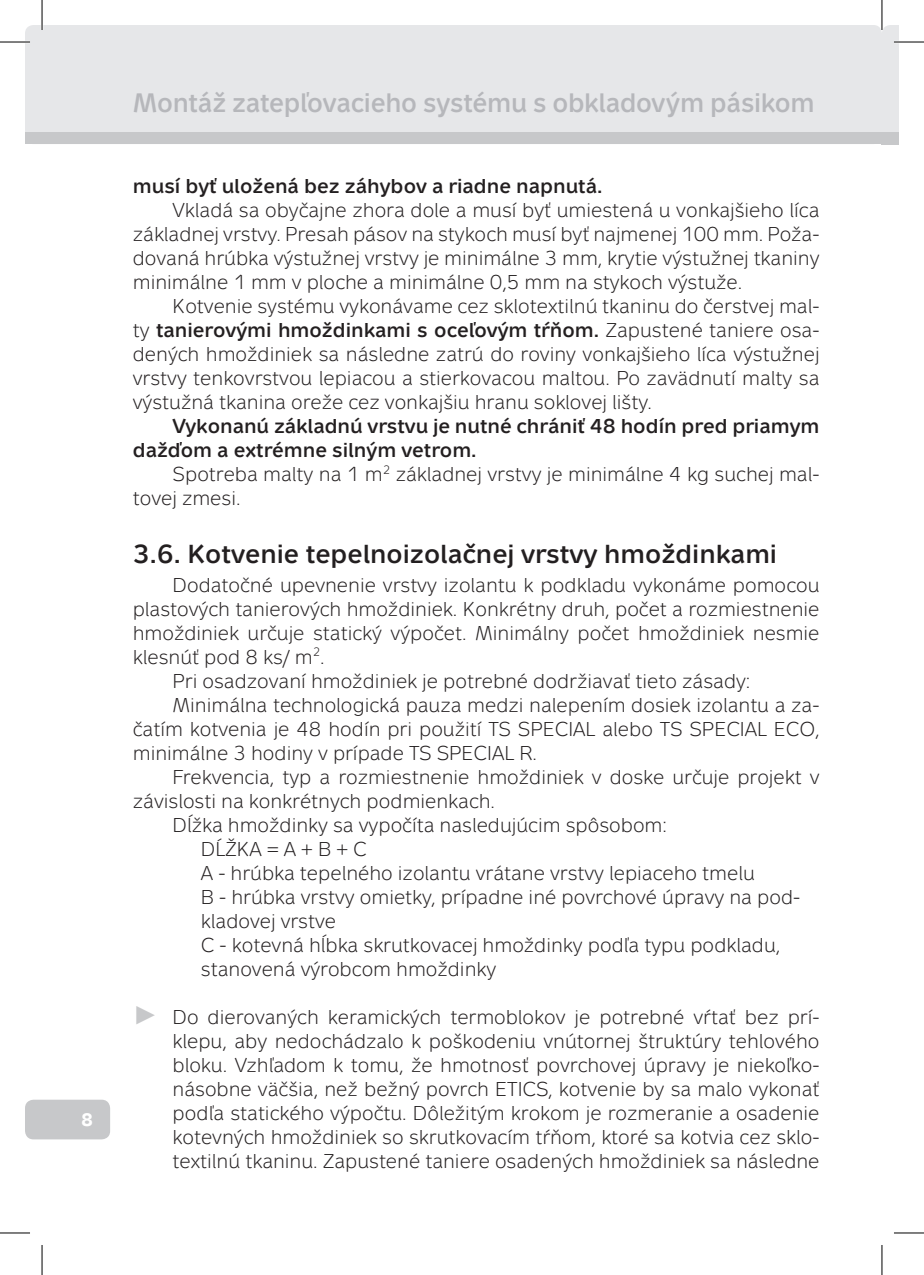
<style>
.page{position:relative;width:924px;height:1275px;background:#fff}
.page>*{position:absolute;margin:0;border:0;box-sizing:border-box;transform-origin:0 0}
.t1{font:700 26.6px "Metron Light Pro";letter-spacing:-.01em;color:#b6b7bb;scale:.96 1}
.t2{font:700 26px "Metron Light Pro";color:#231f20}
.t3{font:20px/24px "Metron Light Pro";color:#231f20;text-align:justify}
.t4{font:700 20px/24px "Metron Light Pro";color:#231f20}
.t5{font:700 18px "Metron Text Pro";color:#fff}
.s1{font-weight:700}
.s2{font-family:"Arial";font-weight:700;font-size:26px;color:#c7c8ca}
</style>
<div class="page">
<div style="left:25px;top:25px;width:856px;height:119px;background:#e6e7e9;border-radius:9px"></div>
<div style="left:25px;top:1099px;width:85px;height:40px;background:#c7c8ca;border-radius:9px"></div>
<div style="left:881px;top:25px;width:17px;height:108px;background:#e6e7e9"></div>
<div style="left:25px;top:133px;width:856px;height:11px;background:#c7c8ca"></div>
<div style="left:881px;top:133px;width:17px;height:11px;background:#c7c8ca"></div>
<hr style="left:0;top:41px;width:30px;height:2px;background:#fff">
<hr style="left:893px;top:41px;width:30px;height:2px;background:#fff">
<hr style="left:41px;top:0;width:2px;height:30px;background:#fff">
<hr style="left:0;top:42px;width:30px;height:1px;background:#000">
<hr style="left:893px;top:42px;width:30px;height:1px;background:#000">
<hr style="left:0;top:1232px;width:30px;height:1px;background:#000">
<hr style="left:893px;top:1232px;width:30px;height:1px;background:#000">
<hr style="left:42px;top:0;width:1px;height:30px;background:#000">
<hr style="left:42px;top:1245px;width:1px;height:30px;background:#000">
<hr style="left:881px;top:0;width:1px;height:30px;background:#000">
<hr style="left:881px;top:1245px;width:1px;height:30px;background:#000">
<p class="t5" style="left:81px;top:1113px;width:14px">8</p>
<h1 class="t1" style="left:133px;top:93px;width:711px">Montáž zatepľovacieho systému s obkladovým pásikom</h1>
<p class="t4" style="left:133px;top:175px;width:471px">musí byť uložená bez záhybov a riadne napnutá.</p>
<p class="t3" style="left:133px;top:199px;width:687px;text-indent:40px">Vkladá sa obyčajne zhora dole a musí byť umiestená u vonkajšieho líca základnej vrstvy. Presah pásov na stykoch musí byť najmenej 100 mm. Poža&shy;dovaná hrúbka výstužnej vrstvy je minimálne 3 mm, krytie výstužnej tkaniny minimálne 1 mm v ploche a minimálne 0,5 mm na stykoch výstuže.</p>
<p class="t3" style="left:133px;top:295px;width:687px;text-indent:40px">Kotvenie systému vykonávame cez sklotextilnú tkaninu do čerstvej mal&shy;ty <span class="s1">tanierovými hmoždinkami s oceľovým tŕňom.</span> Zapustené taniere osa&shy;dených hmoždiniek sa následne zatrú do roviny vonkajšieho líca výstužnej vrstvy tenkovrstvou lepiacou a stierkovacou maltou. Po zavädnutí malty sa výstužná tkanina oreže cez vonkajšiu hranu soklovej lišty.</p>
<p class="t4" style="left:133px;top:415px;width:687px;text-indent:40px">Vykonanú základnú vrstvu je nutné chrániť 48 hodín pred priamym dažďom a extrémne silným vetrom.</p>
<p class="t3" style="left:133px;top:463px;width:687px;text-indent:40px">Spotreba malty na 1 m<sup>2</sup> základnej vrstvy je minimálne 4 kg suchej mal&shy;tovej zmesi.</p>
<h2 class="t2" style="left:133px;top:544px;width:645px">3.6. Kotvenie tepelnoizolačnej vrstvy hmoždinkami</h2>
<p class="t3" style="left:172px;top:574px;width:648px">Dodatočné upevnenie vrstvy izolantu k podkladu vykonáme pomocou</p>
<p class="t3" style="left:133px;top:598px;width:687px">plastových tanierových hmoždiniek. Konkrétny druh, počet a rozmiestnenie</p>
<p class="t3" style="left:133px;top:622px;width:687px">hmoždiniek určuje statický výpočet. Minimálny počet hmoždiniek nesmie</p>
<p class="t3" style="left:133px;top:646px;width:193px">klesnúť pod 8 ks/ m<sup>2</sup>.</p>
<p class="t3" style="left:172px;top:670px;width:579px">Pri osadzovaní hmoždiniek je potrebné dodržiavať tieto zásady:</p>
<p class="t3" style="left:172px;top:694px;width:648px">Minimálna technologická pauza medzi nalepením dosiek izolantu a za-</p>
<p class="t3" style="left:133px;top:718px;width:687px">čatím kotvenia je 48 hodín pri použití TS SPECIAL alebo TS SPECIAL ECO,</p>
<p class="t3" style="left:133px;top:742px;width:405px">minimálne 3 hodiny v prípade TS SPECIAL R.</p>
<p class="t3" style="left:172px;top:766px;width:648px">Frekvencia, typ a rozmiestnenie hmoždiniek v doske určuje projekt v</p>
<p class="t3" style="left:133px;top:790px;width:363px">závislosti na konkrétnych podmienkach.</p>
<p class="t3" style="left:172px;top:814px;width:495px">Dĺžka hmoždinky sa vypočíta nasledujúcim spôsobom:</p>
<p class="t3" style="left:201px;top:838px;width:167px">DĹŽKA = A + B + C</p>
<p class="t3" style="left:201px;top:862px;width:555px">A - hrúbka tepelného izolantu vrátane vrstvy lepiaceho tmelu</p>
<p class="t3" style="left:201px;top:886px;width:600px">B - hrúbka vrstvy omietky, prípadne iné povrchové úpravy na pod-</p>
<p class="t3" style="left:201px;top:910px;width:137px">kladovej vrstve</p>
<p class="t3" style="left:201px;top:934px;width:580px">C - kotevná hĺbka skrutkovacej hmoždinky podľa typu podkladu,</p>
<p class="t3" style="left:201px;top:958px;width:297px">stanovená výrobcom hmoždinky</p>
<p class="t3" style="left:172px;top:1006px;width:648px;text-indent:-40px"><span class="s2">►</span> Do dierovaných keramických termoblokov je potrebné vŕtať bez prí&shy;klepu, aby nedochádzalo k poškodeniu vnútornej štruktúry tehlového bloku. Vzhľadom k tomu, že hmotnosť povrchovej úpravy je niekoľko&shy;násobne väčšia, než bežný povrch ETICS, kotvenie by sa malo vykonať podľa statického výpočtu. Dôležitým krokom je rozmeranie a osadenie kotevných hmoždiniek so skrutkovacím tŕňom, ktoré sa kotvia cez sklo&shy;textilnú tkaninu. Zapustené taniere osadených hmoždiniek sa následne</p>
</div>
